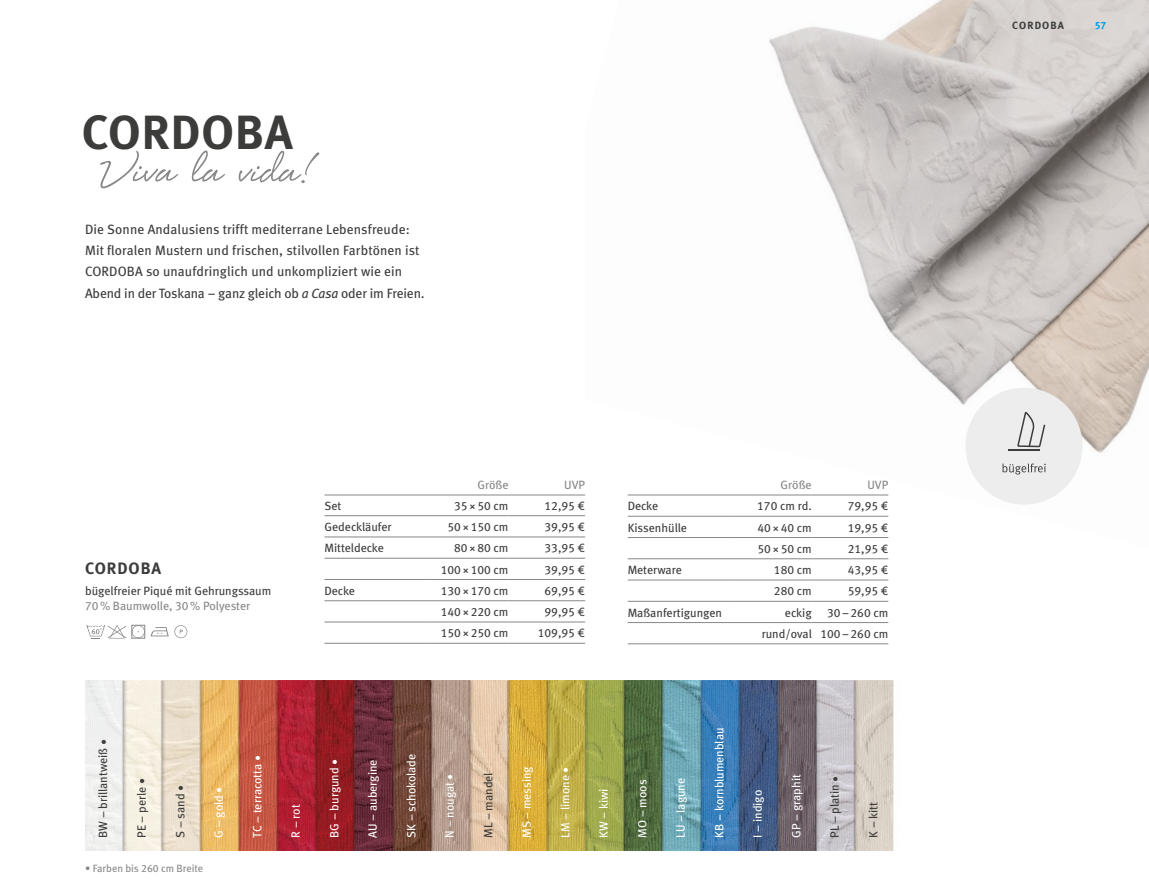
<style>
.page{position:relative;width:1149px;height:893px;background:#fff}
.page>*{position:absolute;margin:0;border:0;box-sizing:border-box;transform-origin:0 0}
.t1{font:72px "Eye Catching";color:#878787}
.t2{font:48px "Meta Bold LF";letter-spacing:.02em;color:#3c3c3b}
.t3{font:16.5px "Meta Bold LF";letter-spacing:.055em;color:#3c3c3b}
.t4{font:13.5px/21.3px "Meta Book LF";letter-spacing:.01em;color:#3c3c3b}
.t5{font:12px/21.3px "Meta Book LF";color:#3c3c3b;text-align:right}
.t6{font:12px "Meta Book LF";color:#fff}
.t7{font:12px "Meta Book LF";color:#878787}
.t8{font:10.5px "Meta Book LF";color:#878787}
.t9{font:10.5px "Meta Bold LF";letter-spacing:.1em;color:#3c3c3b}
.t10{font:10.5px "Meta Bold LF";color:#009fe3}
.s1{font-style:italic}
</style>
<div class="page">
<img style="left:85px;top:680px;width:809px;height:170px">
<img style="left:585px;top:0;width:563px;height:538px">
<svg style="left:86px;top:625px;width:40px;height:14px"></svg>
<svg style="left:131px;top:624px;width:15px;height:15px"></svg>
<div style="left:131px;top:625px;width:14px;height:13px;border:1px solid #878787"></div>
<svg style="left:132px;top:625px;width:13px;height:13px"></svg>
<svg style="left:151px;top:625px;width:36px;height:13px"></svg>
<hr style="left:627px;top:495px;width:108px;height:1px;background:#878787">
<hr style="left:735px;top:495px;width:76px;height:1px;background:#878787">
<hr style="left:811px;top:495px;width:77px;height:1px;background:#878787">
<hr style="left:627px;top:516px;width:108px;height:1px;background:#878787">
<hr style="left:735px;top:516px;width:76px;height:1px;background:#878787">
<hr style="left:811px;top:516px;width:77px;height:1px;background:#878787">
<hr style="left:627px;top:537px;width:108px;height:1px;background:#878787">
<hr style="left:735px;top:537px;width:76px;height:1px;background:#878787">
<hr style="left:811px;top:537px;width:77px;height:1px;background:#878787">
<hr style="left:627px;top:558px;width:108px;height:1px;background:#878787">
<hr style="left:735px;top:558px;width:76px;height:1px;background:#878787">
<hr style="left:811px;top:558px;width:77px;height:1px;background:#878787">
<hr style="left:627px;top:580px;width:108px;height:1px;background:#878787">
<hr style="left:735px;top:580px;width:76px;height:1px;background:#878787">
<hr style="left:811px;top:580px;width:77px;height:1px;background:#878787">
<hr style="left:627px;top:601px;width:108px;height:1px;background:#878787">
<hr style="left:627px;top:622px;width:108px;height:1px;background:#878787">
<hr style="left:627px;top:644px;width:108px;height:1px;background:#878787">
<hr style="left:735px;top:601px;width:76px;height:1px;background:#878787">
<hr style="left:811px;top:601px;width:77px;height:1px;background:#878787">
<hr style="left:735px;top:622px;width:76px;height:1px;background:#878787">
<hr style="left:811px;top:622px;width:77px;height:1px;background:#878787">
<hr style="left:735px;top:644px;width:76px;height:1px;background:#878787">
<hr style="left:811px;top:644px;width:77px;height:1px;background:#878787">
<hr style="left:324px;top:495px;width:108px;height:1px;background:#878787">
<hr style="left:432px;top:495px;width:76px;height:1px;background:#878787">
<hr style="left:508px;top:495px;width:77px;height:1px;background:#878787">
<hr style="left:324px;top:515px;width:108px;height:1px;background:#878787">
<hr style="left:432px;top:515px;width:76px;height:1px;background:#878787">
<hr style="left:508px;top:515px;width:77px;height:1px;background:#878787">
<hr style="left:324px;top:537px;width:108px;height:1px;background:#878787">
<hr style="left:432px;top:537px;width:76px;height:1px;background:#878787">
<hr style="left:508px;top:537px;width:77px;height:1px;background:#878787">
<hr style="left:324px;top:558px;width:108px;height:1px;background:#878787">
<hr style="left:432px;top:558px;width:76px;height:1px;background:#878787">
<hr style="left:508px;top:558px;width:77px;height:1px;background:#878787">
<hr style="left:324px;top:579px;width:108px;height:1px;background:#878787">
<hr style="left:432px;top:579px;width:76px;height:1px;background:#878787">
<hr style="left:508px;top:579px;width:77px;height:1px;background:#878787">
<hr style="left:324px;top:600px;width:108px;height:1px;background:#878787">
<hr style="left:432px;top:600px;width:76px;height:1px;background:#878787">
<hr style="left:508px;top:600px;width:77px;height:1px;background:#878787">
<hr style="left:324px;top:622px;width:108px;height:1px;background:#878787">
<hr style="left:432px;top:622px;width:76px;height:1px;background:#878787">
<hr style="left:508px;top:622px;width:77px;height:1px;background:#878787">
<hr style="left:324px;top:643px;width:108px;height:1px;background:#878787">
<hr style="left:432px;top:643px;width:76px;height:1px;background:#878787">
<hr style="left:508px;top:643px;width:77px;height:1px;background:#878787">
<div style="left:965px;top:388px;width:117px;height:117px;background:#ededed;border-radius:50%"></div>
<svg style="left:1002px;top:463px;width:43px;height:11px"></svg>
<hr style="left:1007px;top:449px;width:32px;height:2px;background:#3c3c3b">
<svg style="left:1017px;top:412px;width:27px;height:35px"></svg>
<h2 class="t2" style="left:82px;top:104px;width:212px">CORDOBA</h2>
<h1 class="t1" style="left:103px;top:141px;width:219px">Viva la vida!</h1>
<p class="t4" style="left:85px;top:218px;width:341px">Die Sonne Andalusiens trifft mediterrane Lebensfreude:<br>Mit floralen Mustern und frischen, stilvollen Farbtönen ist CORDOBA so unaufdringlich und unkompliziert wie ein Abend in der Toskana – ganz gleich ob <span class="s1">a Casa</span> oder im Freien.</p>
<h3 class="t3" style="left:85px;top:558px;width:77px">CORDOBA</h3>
<p class="t5" style="left:85px;top:580px;width:188px">bügelfreier Piqué mit Gehrungssaum</p>
<p class="t7" style="left:85px;top:599px;width:167px">70% Baumwolle, 30% Polyester</p>
<p class="t7" style="left:477px;top:478px;width:33px">Größe</p>
<p class="t7" style="left:564px;top:478px;width:22px">UVP</p>
<p class="t5" style="left:324px;top:495px;width:18px">Set</p>
<p class="t5" style="left:454px;top:495px;width:56px">35×50 cm</p>
<p class="t5" style="left:544px;top:495px;width:42px">12,95 €</p>
<p class="t5" style="left:324px;top:516px;width:69px">Gedeckläufer</p>
<p class="t5" style="left:447px;top:516px;width:62px">50×150 cm</p>
<p class="t5" style="left:544px;top:516px;width:42px">39,95 €</p>
<p class="t5" style="left:324px;top:537px;width:61px">Mitteldecke</p>
<p class="t5" style="left:454px;top:537px;width:56px">80×80 cm</p>
<p class="t5" style="left:544px;top:537px;width:42px">33,95 €</p>
<p class="t5" style="left:440px;top:559px;width:69px">100×100 cm</p>
<p class="t5" style="left:544px;top:559px;width:42px">39,95 €</p>
<p class="t5" style="left:324px;top:580px;width:32px">Decke</p>
<p class="t5" style="left:440px;top:580px;width:69px">130×170 cm</p>
<p class="t5" style="left:544px;top:580px;width:42px">69,95 €</p>
<p class="t5" style="left:440px;top:601px;width:69px">140×220 cm</p>
<p class="t5" style="left:544px;top:601px;width:42px">99,95 €</p>
<p class="t5" style="left:440px;top:622px;width:69px">150×250 cm</p>
<p class="t5" style="left:537px;top:622px;width:49px">109,95 €</p>
<p class="t7" style="left:780px;top:478px;width:33px">Größe</p>
<p class="t7" style="left:867px;top:478px;width:22px">UVP</p>
<p class="t5" style="left:627px;top:495px;width:32px">Decke</p>
<p class="t5" style="left:757px;top:495px;width:56px">170 cm rd.</p>
<p class="t5" style="left:847px;top:495px;width:42px">79,95 €</p>
<p class="t5" style="left:627px;top:517px;width:61px">Kissenhülle</p>
<p class="t5" style="left:757px;top:517px;width:56px">40×40 cm</p>
<p class="t5" style="left:847px;top:517px;width:42px">19,95 €</p>
<p class="t5" style="left:757px;top:538px;width:56px">50×50 cm</p>
<p class="t5" style="left:847px;top:538px;width:42px">21,95 €</p>
<p class="t5" style="left:627px;top:559px;width:56px">Meterware</p>
<p class="t5" style="left:773px;top:559px;width:39px">180 cm</p>
<p class="t5" style="left:847px;top:559px;width:42px">43,95 €</p>
<p class="t5" style="left:773px;top:580px;width:39px">280 cm</p>
<p class="t5" style="left:847px;top:580px;width:42px">59,95 €</p>
<p class="t5" style="left:627px;top:602px;width:96px">Maßanfertigungen</p>
<p class="t5" style="left:784px;top:602px;width:28px">eckig</p>
<p class="t5" style="left:761px;top:602px;width:128px">30–260 cm<br>rund/oval 100–260 cm</p>
<p class="t5" style="left:92px;top:838px;width:100px;rotate:-90deg">BW – brillantweiß •</p>
<p class="t5" style="left:131px;top:838px;width:61px;rotate:-90deg">PE – perle •</p>
<p class="t5" style="left:169px;top:838px;width:54px;rotate:-90deg">S – sand •</p>
<p class="t6" style="left:211px;top:838px;width:53px;rotate:-90deg">G – gold •</p>
<p class="t8" style="left:85px;top:862px;width:119px">• Farben bis 260 cm Breite</p>
<p class="t6" style="left:250px;top:838px;width:84px;rotate:-90deg">TC – terracotta •</p>
<p class="t6" style="left:288px;top:838px;width:35px;rotate:-90deg">R – rot</p>
<p class="t6" style="left:327px;top:838px;width:81px;rotate:-90deg">BG – burgund •</p>
<p class="t6" style="left:365px;top:838px;width:80px;rotate:-90deg">AU – aubergine</p>
<p class="t6" style="left:404px;top:838px;width:85px;rotate:-90deg">SK – schokolade</p>
<p class="t6" style="left:442px;top:838px;width:66px;rotate:-90deg">N – nougat •</p>
<p class="t5" style="left:477px;top:838px;width:67px;rotate:-90deg">ML – mandel</p>
<p class="t6" style="left:519px;top:838px;width:73px;rotate:-90deg">MS – messing</p>
<p class="t6" style="left:558px;top:838px;width:73px;rotate:-90deg">LM – limone •</p>
<p class="t6" style="left:596px;top:838px;width:51px;rotate:-90deg">KW – kiwi</p>
<p class="t6" style="left:635px;top:838px;width:60px;rotate:-90deg">MO – moos</p>
<p class="t6" style="left:673px;top:838px;width:61px;rotate:-90deg">LU – lagune</p>
<p class="t6" style="left:712px;top:838px;width:111px;rotate:-90deg">KB – kornblumenblau</p>
<p class="t6" style="left:750px;top:838px;width:49px;rotate:-90deg">I – indigo</p>
<p class="t6" style="left:789px;top:838px;width:65px;rotate:-90deg">GP – graphit</p>
<p class="t5" style="left:823px;top:838px;width:64px;rotate:-90deg">PL – platin •</p>
<p class="t5" style="left:862px;top:838px;width:37px;rotate:-90deg">K – kitt</p>
<p class="t9" style="left:1011px;top:20px;width:53px">CORDOBA</p>
<p class="t10" style="left:1094px;top:20px;width:13px">57</p>
</div>
